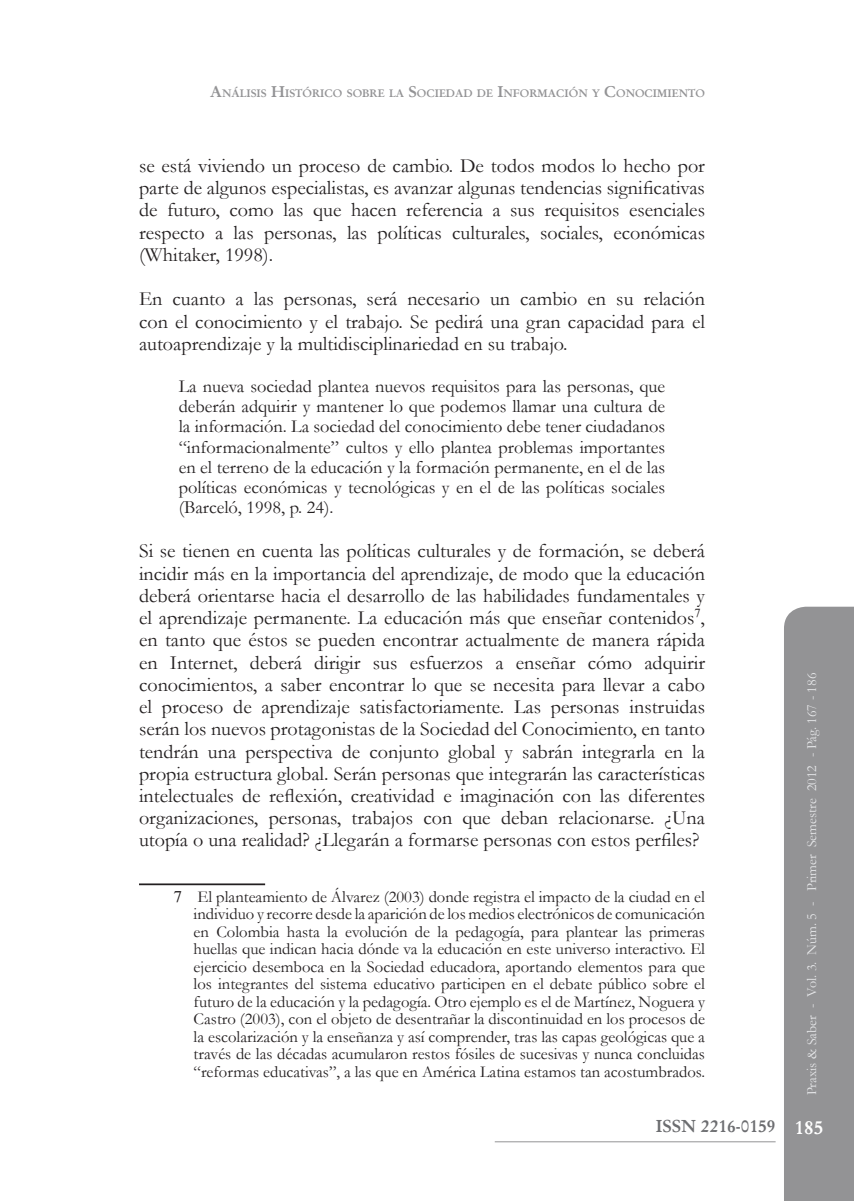
<style>
.page{position:relative;width:854px;height:1201px;background:#fff}
.page>*{position:absolute;margin:0;border:0;box-sizing:border-box;transform-origin:0 0}
.t1{font:20.12px/22.2px "Garamond";color:#231f20;text-align:justify}
.t2{font:18.38px/20.1px "Garamond";color:#231f20;text-align:justify}
.t3{font:700 17.5px "Garamond";color:#6c6d70}
.t4{font:16.62px/17.5px "Garamond";color:#231f20;text-align:justify}
.t5{font:14px "Garamond";color:#e6e7e9}
.t6{font:700 11.03px "Garamond";color:#939395}
.s1{font-size:15.75px}
.s2{font-family:"Times"}
.s3{font-size:19.25px;color:#fff}
</style>
<div class="page">
<div style="left:784px;top:606px;width:69px;height:594px;background:#939395"></div>
<hr style="left:494px;top:1141px;width:281px;height:1px;background:#939395">
<hr style="left:139px;top:883px;width:126px;height:2px;background:#231f20">
<p class="t6" style="left:210px;top:86px;width:496px"><span class="s1">A</span>NÁLISIS <span class="s1">H</span>ISTÓRICO SOBRE LA <span class="s1">S</span>OCIEDAD DE <span class="s1">I</span>NFORMACIÓN Y <span class="s1">C</span>ONOCIMIENTO</p>
<p class="t1" style="left:139px;top:154px;width:567px">se está viviendo un proceso de cambio. De todos modos lo hecho por parte de algunos especialistas, es avanzar algunas tendencias significativas de futuro, como las que hacen referencia a sus requisitos esenciales respecto a las personas, las políticas culturales, sociales, económicas (Whitaker, 1998).</p>
<p class="t1" style="left:139px;top:287px;width:567px">En cuanto a las personas, será necesario un cambio en su relación con el conocimiento y el trabajo. Se pedirá una gran capacidad para el autoaprendizaje y la multidisciplinariedad en su trabajo.</p>
<p class="t2" style="left:179px;top:376px;width:488px">La nueva sociedad plantea nuevos requisitos para las personas, que deberán adquirir y mantener lo que podemos llamar una cultura de la información. La sociedad del conocimiento debe tener ciudadanos “informacionalmente” cultos y ello plantea problemas importantes en el terreno de la educación y la formación permanente, en el de las políticas económicas y tecnológicas y en el de las políticas sociales (Barceló, 1998, p. 24).</p>
<p class="t1" style="left:139px;top:539px;width:567px">Si se tienen en cuenta las políticas culturales y de formación, se deberá incidir más en la importancia del aprendizaje, de modo que la educación deberá orientarse hacia el desarrollo de las habilidades fundamentales y el aprendizaje permanente. La educación más que enseñar contenidos<sup>7</sup>, en tanto que éstos se pueden encontrar actualmente de manera rápida en Internet, deberá dirigir sus esfuerzos a enseñar cómo adquirir conocimientos, a saber encontrar lo que se necesita para llevar a cabo el proceso de aprendizaje satisfactoriamente. Las personas instruidas serán los nuevos protagonistas de la Sociedad del Conocimiento, en tanto tendrán una perspectiva de conjunto global y sabrán integrarla en la propia estructura global. Serán personas que integrarán las características intelectuales de reflexión, creatividad e imaginación con las diferentes organizaciones, personas, trabajos con que deban relacionarse. ¿Una utopía o una realidad? ¿Llegarán a formarse personas con estos perfiles?</p>
<p class="t4" style="left:193px;top:887px;width:512px;text-indent:-20px"><span class="s2">7</span> El planteamiento de Álvarez (2003) donde registra el impacto de la ciudad en el individuo y recorre desde la aparición de los medios electrónicos de comunicación en Colombia hasta la evolución de la pedagogía, para plantear las primeras huellas que indican hacia dónde va la educación en este universo interactivo. El ejercicio desemboca en la Sociedad educadora, aportando elementos para que los integrantes del sistema educativo participen en el debate público sobre el futuro de la educación y la pedagogía. Otro ejemplo es el de Martínez, Noguera y Castro (2003), con el objeto de desentrañar la discontinuidad en los procesos de la escolarización y la enseñanza y así comprender, tras las capas geológicas que a través de las décadas acumularon restos fósiles de sucesivas y nunca concluidas “reformas educativas”, a las que en América Latina estamos tan acostumbrados.</p>
<p class="t5" style="left:802px;top:757px;width:86px;rotate:-90deg">- Pág. 167 - 186</p>
<p class="t5" style="left:802px;top:1095px;width:332px;rotate:-90deg">Praxis &amp; Saber - Vol. 3. Núm. 5 - Primer Semestre 2012</p>
<p class="t3" style="left:655px;top:1115px;width:169px">ISSN 2216-0159 <span class="s3">185</span></p>
</div>
